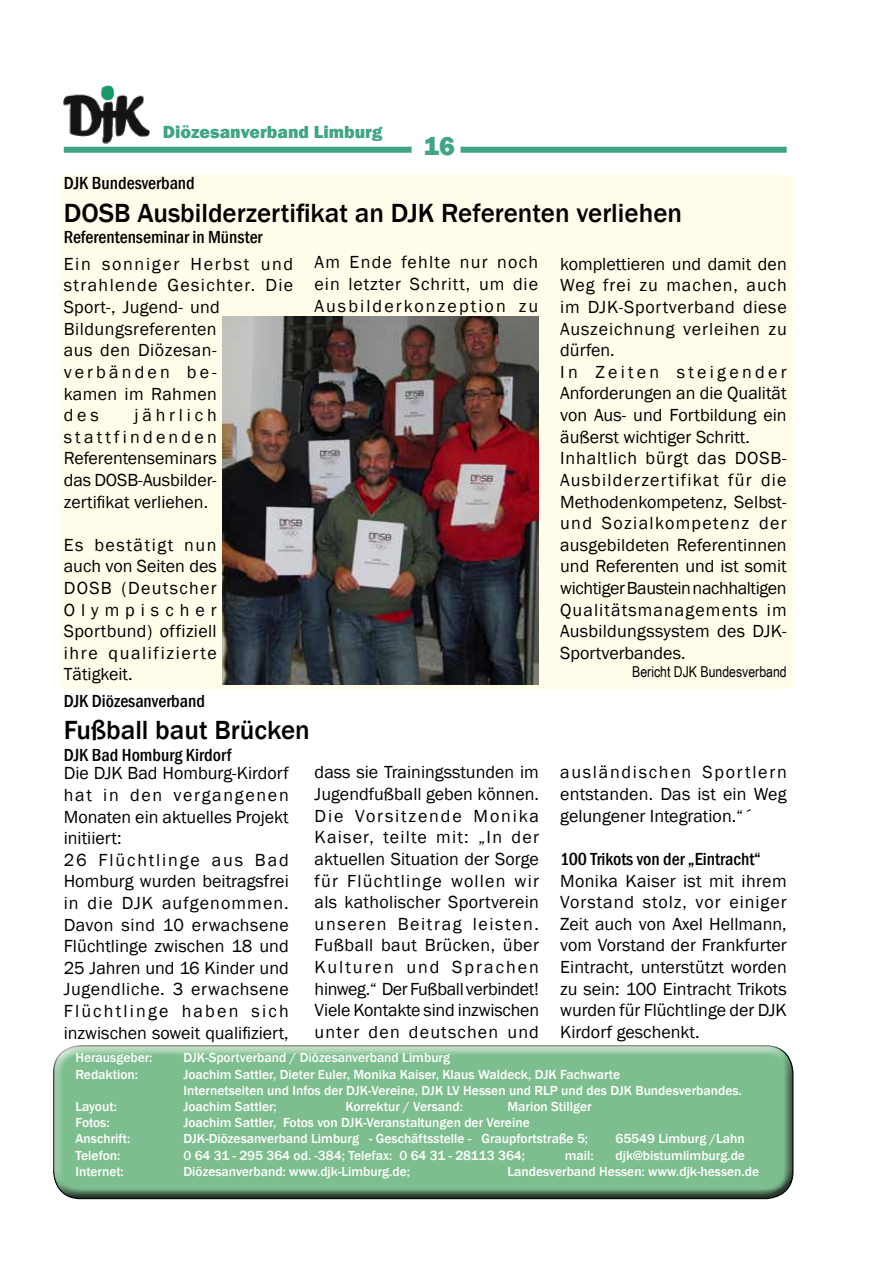
<style>
.page{position:relative;width:893px;height:1263px;background:#fff}
.page>*{position:absolute;margin:0;border:0;box-sizing:border-box;transform-origin:0 0}
.t1{font:500 27px "Franklin Gothic";color:#000}
.t2{font:800 27px "Franklin Gothic";color:#3fa585}
.t3{font:18px/21.6px "Franklin Gothic";letter-spacing:.01em;color:#000;text-align:justify}
.t4{font:18px/21.6px "Franklin Gothic";letter-spacing:.03em;color:#000}
.t5{font:500 condensed 18px "Franklin Gothic";color:#000}
.t6{font:800 18px "Franklin Gothic";color:#3fa585}
.t7{font:15px "Arial Narrow";color:#000}
.t8{font:500 13.5px/16.2px "Franklin Gothic";color:#fff}
</style>
<div class="page">
<div style="left:64px;top:147px;width:723px;height:6px;background:#3fa585"></div>
<div style="left:412px;top:136px;width:48px;height:28px;background:#fff"></div>
<img style="left:64px;top:85px;width:86px;height:58px">
<div style="left:60px;top:175px;width:733px;height:514px;background:#fffdea"></div>
<div style="left:52px;top:1040px;width:743px;height:144px;background:#fff;opacity:.75"></div>
<div style="left:52px;top:1051px;width:743px;height:149px;background:#000;opacity:.75"></div>
<img style="left:222px;top:317px;width:317px;height:368px">
<p class="t6" style="left:163px;top:120px;width:221px">Diözesanverband Limburg</p>
<h1 class="t2" style="left:423px;top:128px;width:33px">16</h1>
<p class="t5" style="left:64px;top:171px;width:133px">DJK Bundesverband</p>
<h1 class="t1" style="left:64px;top:196px;width:620px">DOSB Ausbilderzertifikat an DJK Referenten verliehen</h1>
<p class="t5" style="left:64px;top:225px;width:200px">Referentenseminar in Münster</p>
<p class="t4" style="left:64px;top:253px;width:231px">Ein sonniger Herbst und strahlende Gesichter. Die<br>Sport-, Jugend- und<br>Bildungsreferenten<br>aus den Diözesan&shy;verbänden be-<br>kamen im Rahmen<br>des</p>
<p class="t3" style="left:315px;top:252px;width:225px">Am Ende fehlte nur noch ein letzter Schritt, um die Ausbilderkonzeption zu</p>
<p class="t3" style="left:560px;top:253px;width:228px;text-align:left">komplettieren und damit den<br>Weg frei zu machen, auch im DJK-Sportverband diese<br>Auszeichnung verleihen zu dürfen.<br>In Zeiten steigender<br>Anforderungen an die Qualität von Aus- und Fortbildung ein äußerst wichtiger Schritt.<br>Inhaltlich bürgt das DOSB-<br>Ausbilderzertifikat für die<br>Methodenkompetenz, Selbst&shy;und Sozialkompetenz der ausgebildeten Referentinnen und Referenten und ist somit wichtiger Baustein nachhaltigen<br>Qualitätsmanagements im<br>Ausbildungssystem des DJK-<br>Sportverbandes.</p>
<p class="t7" style="left:632px;top:660px;width:156px">Bericht DJK Bundesverband</p>
<p class="t3" style="left:64px;top:405px;width:155px;text-indent:71px">jährlich stattfindenden Referentenseminars das DOSB-Ausbilder&shy;zertifikat verliehen.</p>
<p class="t3" style="left:64px;top:534px;width:155px">Es bestätigt nun auch von Seiten des DOSB (Deutscher Olympischer Sportbund) offiziell ihre qualifizierte Tätigkeit.</p>
<p class="t5" style="left:64px;top:689px;width:143px">DJK Diözesanverband</p>
<h1 class="t1" style="left:64px;top:713px;width:248px">Fußball baut Brücken</h1>
<p class="t5" style="left:64px;top:743px;width:169px">DJK Bad Homburg Kirdorf</p>
<p class="t3" style="left:64px;top:763px;width:227px;text-align:left">Die DJK Bad Homburg-Kirdorf hat in den vergangenen<br>Monaten ein aktuelles Projekt initiiert:<br>26 Flüchtlinge aus Bad<br>Homburg wurden beitragsfrei in die DJK aufgenommen.<br>Davon sind 10 erwachsene<br>Flüchtlinge zwischen 18 und<br>25 Jahren und 16 Kinder und<br>Jugendliche. 3 erwachsene<br>Flüchtlinge haben sich inzwischen soweit qualifiziert,</p>
<p class="t3" style="left:315px;top:762px;width:226px">dass sie Trainingsstunden im Jugendfußball geben können.<br>Die Vorsitzende Monika Kaiser, teilte mit: „In der aktuellen Situation der Sorge für Flüchtlinge wollen wir als katholischer Sportverein unseren Beitrag leisten.<br>Fußball baut Brücken, über Kulturen und Sprachen hinweg.“ Der Fußball verbindet!<br>Viele Kontakte sind inzwischen unter den deutschen und</p>
<p class="t3" style="left:560px;top:762px;width:228px">ausländischen Sportlern entstanden. Das ist ein Weg gelungener Integration.“´</p>
<p class="t5" style="left:560px;top:847px;width:202px">100 Trikots von der „Eintracht“</p>
<p class="t3" style="left:560px;top:870px;width:228px">Monika Kaiser ist mit ihrem Vorstand stolz, vor einiger Zeit auch von Axel Hellmann, vom Vorstand der Frankfurter Eintracht, unterstützt worden zu sein: 100 Eintracht Trikots wurden für Flüchtlinge der DJK Kirdorf geschenkt.</p>
<p class="t8" style="left:75px;top:1050px;width:79px">Herausgeber:</p>
<p class="t8" style="left:183px;top:1050px;width:268px">DJK-Sportverband / Diözesanverband Limburg</p>
<p class="t8" style="left:75px;top:1066px;width:64px">Redaktion:</p>
<p class="t8" style="left:183px;top:1066px;width:560px">Joachim Sattler, Dieter Euler, Monika Kaiser, Klaus Waldeck, DJK Fachwarte<br>Internetseiten und Infos der DJK-Vereine, DJK LV Hessen und RLP und des DJK Bundesverbandes.</p>
<p class="t8" style="left:75px;top:1098px;width:43px">Layout:</p>
<p class="t8" style="left:183px;top:1098px;width:95px">Joachim Sattler;</p>
<p class="t8" style="left:345px;top:1098px;width:119px">Korrektur / Versand:</p>
<p class="t8" style="left:507px;top:1098px;width:86px">Marion Stillger</p>
<p class="t8" style="left:75px;top:1115px;width:36px">Fotos:</p>
<p class="t8" style="left:183px;top:1115px;width:348px">Joachim Sattler, Fotos von DJK-Veranstaltungen der Vereine</p>
<p class="t8" style="left:75px;top:1131px;width:57px">Anschrift:</p>
<p class="t8" style="left:183px;top:1131px;width:406px">DJK-Diözesanverband Limburg - Geschäftsstelle - Graupfortstraße 5;</p>
<p class="t8" style="left:615px;top:1131px;width:131px">65549 Limburg /Lahn</p>
<p class="t8" style="left:75px;top:1147px;width:47px">Telefon:</p>
<p class="t8" style="left:183px;top:1147px;width:343px">0 64 31 - 295 364 od. -384; Telefax: 0 64 31 - 28113 364;</p>
<p class="t8" style="left:565px;top:1147px;width:30px">mail:</p>
<p class="t8" style="left:615px;top:1147px;width:131px">djk@bistumlimburg.de</p>
<p class="t8" style="left:75px;top:1163px;width:50px">Internet:</p>
<p class="t8" style="left:183px;top:1163px;width:228px">Diözesanverband: www.djk-Limburg.de;</p>
<p class="t8" style="left:507px;top:1163px;width:253px">Landesverband Hessen: www.djk-hessen.de</p>
</div>
